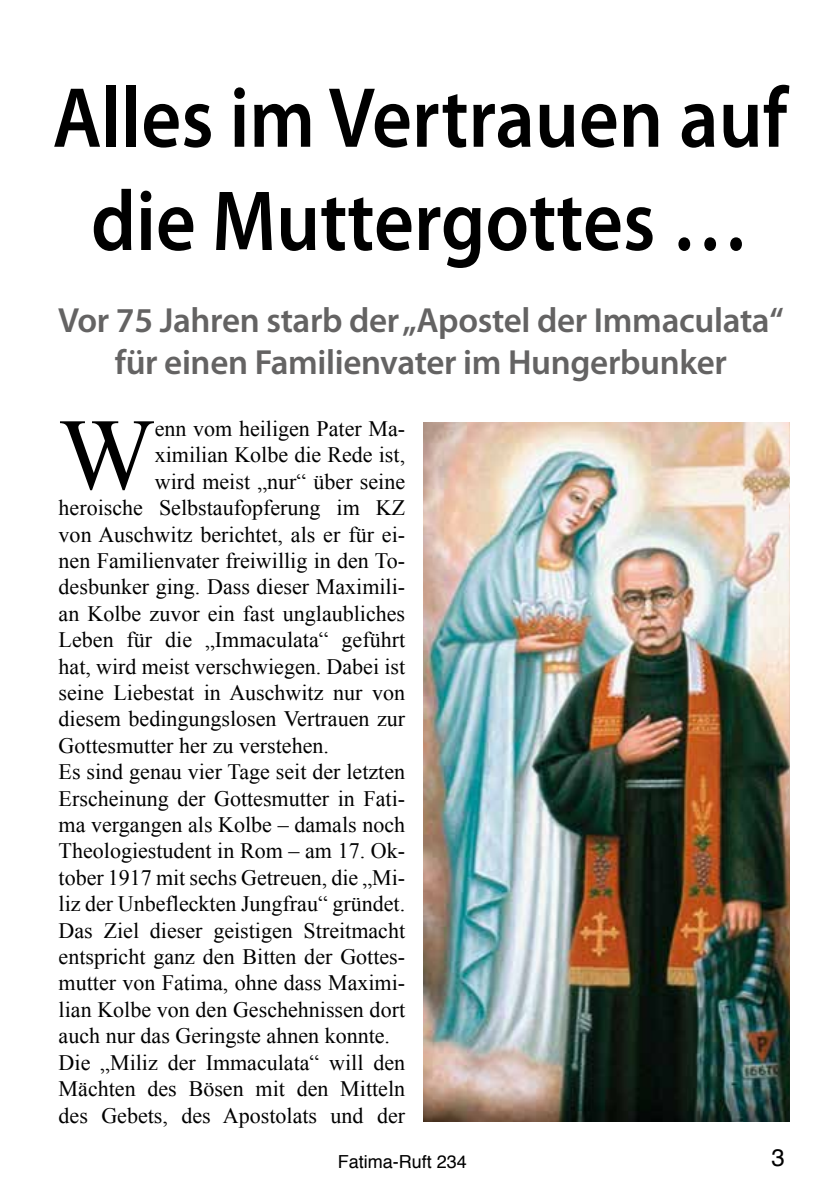
<style>
.page{position:relative;width:840px;height:1191px;background:#fff}
.page>*{position:absolute;margin:0;border:0;box-sizing:border-box;transform-origin:0 0}
.t1{font:101.8px "Times New Roman";color:#000}
.t2{font:600 86px/103.2px "Myriad Pro";color:#000;text-align:center;scale:.9 1}
.t3{font:600 35px/42px "Myriad Pro";letter-spacing:-.01em;color:#646363;text-align:center}
.t4{font:24px "Helvetica";color:#000}
.t5{font:22px "Times New Roman";color:#000}
.t6{font:18px "Helvetica";color:#000}
</style>
<div class="page">
<img style="left:423px;top:422px;width:366px;height:699px">
<h2 class="t2" style="left:53px;top:68px;width:817px">Alles im Vertrauen auf die Muttergottes …</h2>
<h3 class="t3" style="left:58px;top:300px;width:726px">Vor 75 Jahren starb der „Apostel der Immaculata“ für einen Familienvater im Hungerbunker</h3>
<h1 class="t1" style="left:59px;top:386px;width:98px">W</h1>
<p class="t5" style="left:155px;top:414px;width:252px">enn vom heiligen Pater Ma-</p>
<p class="t5" style="left:155px;top:440px;width:252px">ximilian Kolbe die Rede ist,</p>
<p class="t5" style="left:155px;top:466px;width:252px">wird meist „nur“ über seine</p>
<p class="t5" style="left:59px;top:493px;width:348px">heroische Selbstaufopferung im KZ</p>
<p class="t5" style="left:59px;top:519px;width:348px">von Auschwitz berichtet, als er für ei-</p>
<p class="t5" style="left:59px;top:546px;width:348px">nen Familienvater freiwillig in den To-</p>
<p class="t5" style="left:59px;top:572px;width:348px">desbunker ging. Dass dieser Maximili-</p>
<p class="t5" style="left:59px;top:598px;width:348px">an Kolbe zuvor ein fast unglaubliches</p>
<p class="t5" style="left:59px;top:625px;width:348px">Leben für die „Immaculata“ geführt</p>
<p class="t5" style="left:59px;top:651px;width:348px">hat, wird meist verschwiegen. Dabei ist</p>
<p class="t5" style="left:59px;top:678px;width:348px">seine Liebestat in Auschwitz nur von</p>
<p class="t5" style="left:59px;top:704px;width:348px">diesem bedingungslosen Vertrauen zur</p>
<p class="t5" style="left:59px;top:730px;width:272px">Gottesmutter her zu verstehen.</p>
<p class="t5" style="left:59px;top:757px;width:348px">Es sind genau vier Tage seit der letzten</p>
<p class="t5" style="left:59px;top:783px;width:348px">Erscheinung der Gottesmutter in Fati-</p>
<p class="t5" style="left:59px;top:810px;width:348px">ma vergangen als Kolbe – damals noch</p>
<p class="t5" style="left:59px;top:836px;width:348px">Theologiestudent in Rom – am 17. Ok-</p>
<p class="t5" style="left:59px;top:862px;width:348px">tober 1917 mit sechs Getreuen, die „Mi-</p>
<p class="t5" style="left:59px;top:889px;width:348px">liz der Unbefleckten Jungfrau“ gründet.</p>
<p class="t5" style="left:59px;top:915px;width:348px">Das Ziel dieser geistigen Streitmacht</p>
<p class="t5" style="left:59px;top:942px;width:348px">entspricht ganz den Bitten der Gottes-</p>
<p class="t5" style="left:59px;top:968px;width:348px">mutter von Fatima, ohne dass Maximi-</p>
<p class="t5" style="left:59px;top:994px;width:348px">lian Kolbe von den Geschehnissen dort</p>
<p class="t5" style="left:59px;top:1021px;width:333px">auch nur das Geringste ahnen konnte.</p>
<p class="t5" style="left:59px;top:1047px;width:348px">Die „Miliz der Immaculata“ will den</p>
<p class="t5" style="left:59px;top:1074px;width:348px">Mächten des Bösen mit den Mitteln</p>
<p class="t5" style="left:59px;top:1100px;width:348px">des Gebets, des Apostolats und der</p>
<p class="t6" style="left:337px;top:1146px;width:130px">Fatima-Ruft 234</p>
<p class="t4" style="left:771px;top:1136px;width:15px">3</p>
</div>
